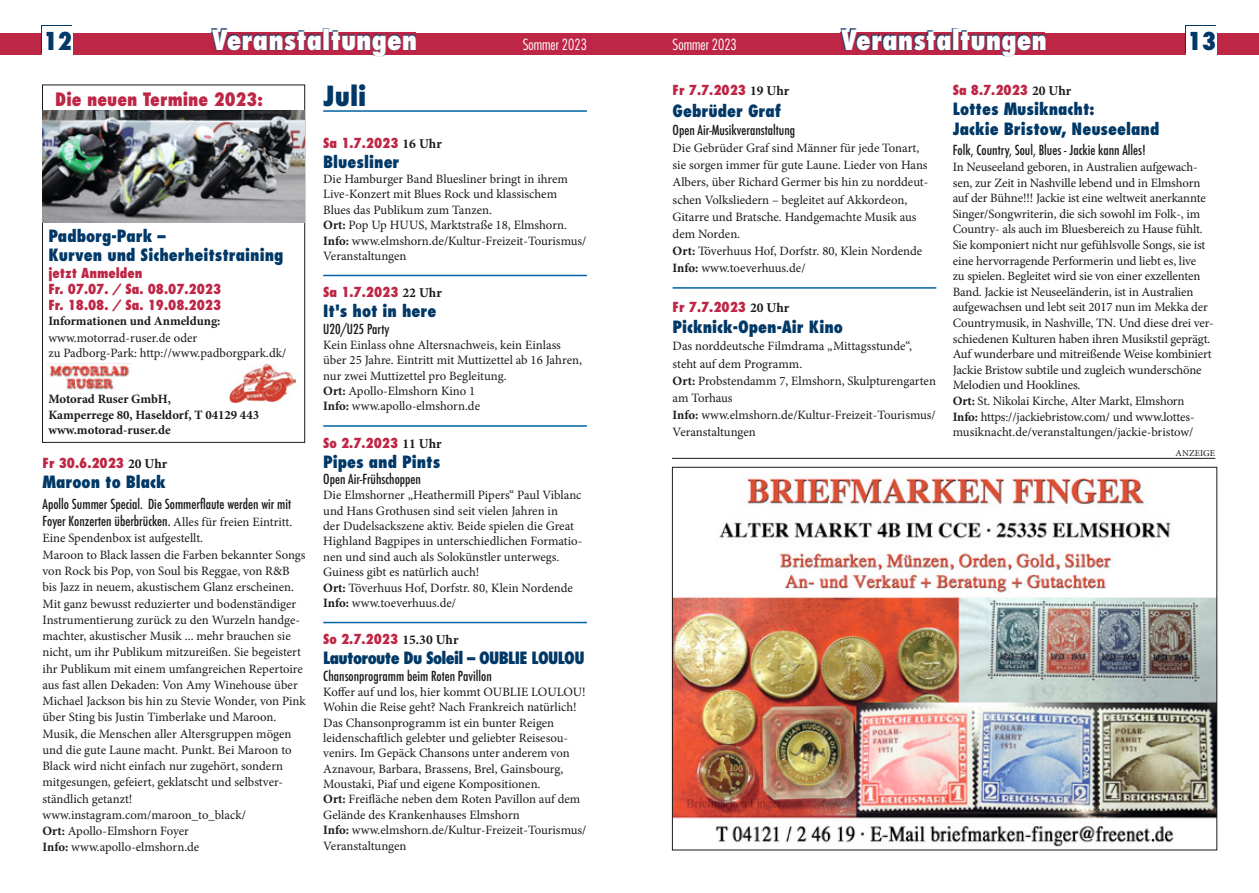
<style>
.page{position:relative;width:1259px;height:893px;background:#fff}
.page>*{position:absolute;margin:0;border:0;box-sizing:border-box;transform-origin:0 0}
.t1{font:800 condensed 27px "Futura";color:#fff}
.t2{font:800 condensed 27px "Futura";color:#003867}
.t3{font:800 condensed 24px "Futura";color:#003867}
.t4{font:800 condensed 18px "Futura";color:#be2645}
.t5{font:800 condensed 16.5px/20.1px "Futura";color:#003867}
.t6{font:800 condensed 16.5px "Futura";letter-spacing:-.04em;color:#003867}
.t7{font:300 condensed 15px "Futura";color:#fff}
.t8{font:500 condensed 13.5px/17.1px "Futura";color:#1c1a1b}
.t9{font:800 condensed 13.5px/16.2px "Futura";color:#be2645}
.t10{font:12.75px/16.2px "Minion Pro";letter-spacing:-.005em;color:#1c1a1b}
.t11{font:700 12.75px/15.5px "Minion Pro";color:#1c1a1b}
.t12{font:9px "Minion Pro";letter-spacing:.01em;color:#1c1a1b}
.s1{font-family:"Minion Pro";font-weight:700;font-stretch:normal;color:#1c1a1b}
.s2{font-family:"Minion Pro";font-weight:400;font-stretch:normal;font-size:12.75px}
.s3{font-weight:700}
</style>
<div class="page">
<div style="left:629px;top:33px;width:630px;height:21px;background:#be2645"></div>
<div style="left:0;top:33px;width:629px;height:21px;background:#be2645"></div>
<img style="left:211px;top:28px;width:204px;height:28px">
<img style="left:211px;top:33px;width:204px;height:21px">
<img style="left:840px;top:28px;width:204px;height:28px">
<img style="left:840px;top:33px;width:204px;height:21px">
<svg style="left:41px;top:26px;width:1px;height:27px"></svg>
<div style="left:42px;top:27px;width:31px;height:28px;background:#fff"></div>
<svg style="left:1185px;top:26px;width:1px;height:27px"></svg>
<div style="left:1186px;top:27px;width:31px;height:28px;background:#fff"></div>
<hr style="left:323px;top:110px;width:264px;height:2px;background:#0063a5">
<hr style="left:323px;top:275px;width:264px;height:1px;background:#0063a5">
<hr style="left:323px;top:425px;width:264px;height:2px;background:#0063a5">
<hr style="left:323px;top:622px;width:264px;height:1px;background:#0063a5">
<hr style="left:672px;top:287px;width:264px;height:2px;background:#0063a5">
<img style="left:674px;top:477px;width:541px;height:370px">
<div style="left:42px;top:85px;width:263px;height:358px;border:1px solid #1c1a1b"></div>
<img style="left:46px;top:363px;width:85px;height:27px">
<img style="left:42px;top:111px;width:262px;height:111px">
<img style="left:230px;top:364px;width:66px;height:38px">
<hr style="left:672px;top:458px;width:543px;height:1px;background:#1c1a1b">
<h2 class="t3" style="left:43px;top:26px;width:30px">12</h2>
<h1 class="t1" style="left:212px;top:23px;width:207px">Veranstaltungen</h1>
<p class="t7" style="left:523px;top:35px;width:66px">Sommer 2023</p>
<p class="t7" style="left:672px;top:35px;width:66px">Sommer 2023</p>
<h1 class="t1" style="left:841px;top:23px;width:207px">Veranstaltungen</h1>
<h2 class="t3" style="left:1187px;top:26px;width:30px">13</h2>
<h3 class="t4" style="left:55px;top:88px;width:209px">Die neuen Termine 2023:</h3>
<p class="t5" style="left:48px;top:225px;width:237px">Padborg-Park –<br>Kurven und Sicherheitstraining</p>
<p class="t9" style="left:48px;top:264px;width:174px">jetzt Anmelden<br>Fr. 07.07. / Sa. 08.07.2023<br>Fr. 18.08. / Sa. 19.08.2023</p>
<p class="t11" style="left:48px;top:313px;width:174px">Informationen und Anmeldung:</p>
<p class="t10" style="left:48px;top:330px;width:240px;line-height:15.5px">www.motorrad-ruser.de oder<br>zu Padborg-Park: http://www.padborgpark.dk/</p>
<p class="t11" style="left:48px;top:391px;width:212px">Motorad Ruser GmbH,<br>Kamperrege 80, Haseldorf, T 04129 443 www.motorad-ruser.de</p>
<p class="t9" style="left:43px;top:454px;width:126px">Fr 30.6.2023 <span class="s1">20 Uhr</span></p>
<p class="t5" style="left:43px;top:472px;width:125px">Maroon to Black</p>
<p class="t8" style="left:43px;top:496px;width:251px">Apollo Summer Special. Die Sommerflaute werden wir mit<br>Foyer Konzerten überbrücken. <span class="s2">Alles für freien eintritt.</span></p>
<p class="t10" style="left:43px;top:530px;width:265px">eine Spendenbox ist aufgestellt.<br>Maroon to Black lassen die Farben bekannter Songs von Rock bis Pop, von Soul bis Reggae, von R&amp;B bis Jazz in neuem, akustischem glanz erscheinen.<br>Mit ganz bewusst reduzierter und bodenständiger instrumentierung zurück zu den Wurzeln handge&shy;machter, akustischer Musik ... mehr brauchen sie nicht, um ihr Publikum mitzureißen. Sie begeistert ihr Publikum mit einem umfangreichen Repertoire aus fast allen Dekaden: Von Amy Winehouse über Michael Jackson bis hin zu Stevie Wonder, von Pink über Sting bis Justin Timberlake und Maroon.<br>Musik, die Menschen aller Altersgruppen mögen und die gute Laune macht. Punkt. Bei Maroon to Black wird nicht einfach nur zugehört, sondern mitgesungen, gefeiert, geklatscht und selbstver&shy;ständlich getanzt! www.instagram.com/maroon_to_black/<br><span class="s3">Ort:</span> Apollo-elmshorn Foyer<br><span class="s3">Info:</span> www.apollo-elmshorn.de</p>
<h1 class="t2" style="left:323px;top:79px;width:45px">Juli</h1>
<p class="t9" style="left:323px;top:135px;width:120px">Sa 1.7.2023 <span class="s1">16 Uhr</span></p>
<p class="t5" style="left:323px;top:151px;width:78px">Bluesliner</p>
<p class="t10" style="left:323px;top:171px;width:265px;line-height:15.3px">Die Hamburger Band Bluesliner bringt in ihrem Live-Konzert mit Blues Rock und klassischem Blues das Publikum zum Tanzen.<br><span class="s3">Ort:</span> Pop Up HUUS, Marktstraße 18, elmshorn.<br><span class="s3">Info:</span> www.elmshorn.de/Kultur-Freizeit-Tourismus/ Veranstaltungen</p>
<p class="t9" style="left:323px;top:284px;width:120px">Sa 1.7.2023 <span class="s1">22 Uhr</span></p>
<p class="t5" style="left:323px;top:301px;width:115px">It's hot in here</p>
<p class="t8" style="left:323px;top:320px;width:68px">U20/U25 Party</p>
<p class="t10" style="left:323px;top:337px;width:260px;line-height:15.3px">Kein einlass ohne Altersnachweis, kein einlass über 25 Jahre. eintritt mit Muttizettel ab 16 Jahren, nur zwei Muttizettel pro Begleitung.<br><span class="s3">Ort:</span> Apollo-elmshorn Kino 1<br><span class="s3">Info:</span> www.apollo-elmshorn.de</p>
<p class="t9" style="left:323px;top:435px;width:120px">So 2.7.2023 <span class="s1">11 Uhr</span></p>
<p class="t5" style="left:323px;top:451px;width:118px">Pipes and Pints</p>
<p class="t8" style="left:323px;top:470px;width:99px">Open Air-Frühschoppen</p>
<p class="t10" style="left:323px;top:488px;width:261px;line-height:15.3px">Die elmshorner „Heathermill Pipers“ Paul Viblanc und Hans grothusen sind seit vielen Jahren in<br>der Dudelsackszene aktiv. Beide spielen die great Highland Bagpipes in unterschiedlichen Formatio&shy;nen und sind auch als Solokünstler unterwegs. guiness gibt es natürlich auch!<br><span class="s3">Ort:</span> Töverhuus Hof, Dorfstr. 80, Klein nordende <span class="s3">Info:</span> www.toeverhuus.de/</p>
<p class="t9" style="left:323px;top:631px;width:137px">So 2.7.2023 <span class="s1">15.30 Uhr</span></p>
<p class="t6" style="left:323px;top:648px;width:263px">Lautoroute Du Soleil – OUBLIE LOULOU</p>
<p class="t8" style="left:323px;top:667px;width:170px">Chansonprogramm beim Roten Pavillon</p>
<p class="t10" style="left:323px;top:684px;width:265px;line-height:15.5px">Koffer auf und los, hier kommt OUBLie LOULOU!<br>Wohin die Reise geht? nach Frankreich natürlich!<br>Das Chansonprogramm ist ein bunter Reigen leidenschaftlich gelebter und geliebter Reisesou&shy;venirs. im gepäck Chansons unter anderem von Aznavour, Barbara, Brassens, Brel, gainsbourg, Moustaki, Piaf und eigene Kompositionen.<br><span class="s3">Ort:</span> Freifläche neben dem Roten Pavillon auf dem gelände des Krankenhauses elmshorn<br><span class="s3">Info:</span> www.elmshorn.de/Kultur-Freizeit-Tourismus/ Veranstaltungen</p>
<p class="t9" style="left:672px;top:82px;width:118px">Fr 7.7.2023 <span class="s1">19 Uhr</span></p>
<p class="t5" style="left:672px;top:100px;width:110px">Gebrüder Graf</p>
<p class="t8" style="left:672px;top:121px;width:124px">Open Air-Musikveranstaltung</p>
<p class="t10" style="left:672px;top:140px;width:257px;line-height:17.1px">Die gebrüder graf sind Männer für jede Tonart, sie sorgen immer für gute Laune. Lieder von Hans Albers, über Richard germer bis hin zu norddeut&shy;schen Volksliedern – begleitet auf Akkordeon, gitarre und Bratsche. Handgemachte Musik aus dem norden.<br><span class="s3">Ort:</span> Töverhuus Hof, Dorfstr. 80, Klein nordende <span class="s3">Info:</span> www.toeverhuus.de/</p>
<p class="t9" style="left:672px;top:298px;width:118px">Fr 7.7.2023 <span class="s1">20 Uhr</span></p>
<p class="t5" style="left:672px;top:317px;width:172px">Picknick-Open-Air Kino</p>
<p class="t10" style="left:672px;top:338px;width:265px;line-height:17.1px">Das norddeutsche Filmdrama „Mittagsstunde“, steht auf dem Programm.<br><span class="s3">Ort:</span> Probstendamm 7, elmshorn, Skulpturengarten am Torhaus<br><span class="s3">Info:</span> www.elmshorn.de/Kultur-Freizeit-Tourismus/ Veranstaltungen</p>
<p class="t9" style="left:952px;top:82px;width:120px">Sa 8.7.2023 <span class="s1">20 Uhr</span></p>
<p class="t5" style="left:952px;top:99px;width:208px">Lottes Musiknacht:<br>Jackie Bristow, Neuseeland</p>
<p class="t8" style="left:952px;top:142px;width:195px">Folk, Country, Soul, Blues - Jackie kann Alles!</p>
<p class="t10" style="left:952px;top:159px;width:262px;line-height:15.6px">in neuseeland geboren, in Australien aufgewach&shy;sen, zur zeit in nashville lebend und in elmshorn auf der Bühne!!! Jackie ist eine weltweit anerkannte Singer/Songwriterin, die sich sowohl im Folk-, im Country- als auch im Bluesbereich zu Hause fühlt.<br>Sie komponiert nicht nur gefühlsvolle Songs, sie ist eine hervorragende Performerin und liebt es, live<br>zu spielen. Begleitet wird sie von einer exzellenten Band. Jackie ist neuseeländerin, ist in Australien aufgewachsen und lebt seit 2017 nun im Mekka der Countrymusik, in nashville, Tn. Und diese drei ver&shy;schiedenen Kulturen haben ihren Musikstil geprägt.<br>Auf wunderbare und mitreißende Weise kombiniert Jackie Bristow subtile und zugleich wunderschöne Melodien und Hooklines.<br><span class="s3">Ort:</span> St. nikolai Kirche, Alter Markt, elmshorn<br><span class="s3">Info:</span> https://jackiebristow.com/ und www.lottes&shy;musiknacht.de/veranstaltungen/jackie-bristow/</p>
<p class="t12" style="left:1175px;top:447px;width:41px">Anzeige</p>
</div>
